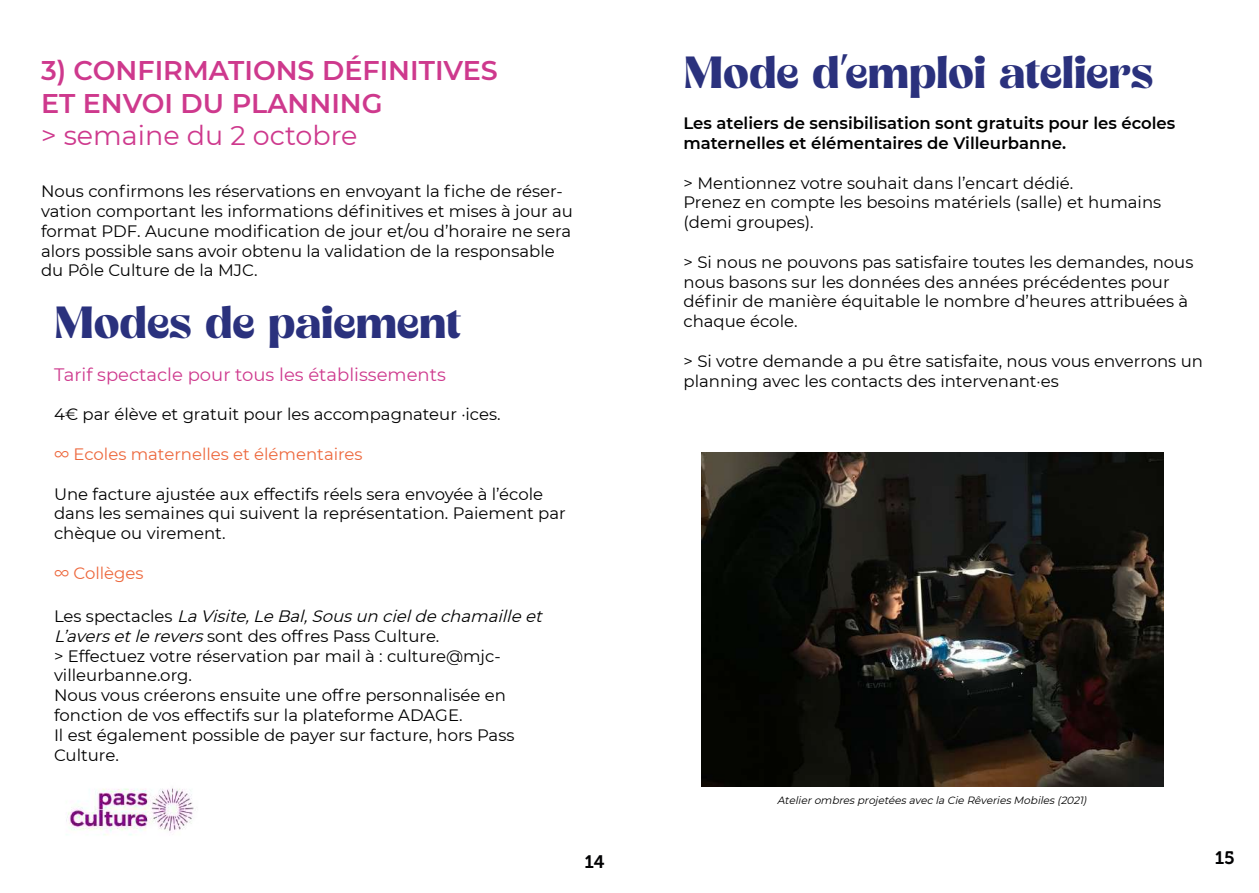
<style>
.page{position:relative;width:1259px;height:893px;background:#fff}
.page>*{position:absolute;margin:0;border:0;box-sizing:border-box;transform-origin:0 0}
.t1{font:45px "Bropella";color:#2a317d}
.t2{font:600 27px/32.4px "Montserrat";color:#ce398d}
.t3{font:27px "Montserrat";color:#ce398d}
.t4{font:18px "Montserrat";color:#ce398d}
.t5{font:18px "Museo 700";color:#020203}
.t6{font:16.5px/19.8px "Montserrat";color:#000}
.t7{font:600 16.5px/19.8px "Montserrat";color:#000}
.t8{font:16.5px "Montserrat";color:#ed683d}
.t9{font:italic 10.5px "Montserrat";color:#000}
.s1{font-style:italic}
</style>
<div class="page">
<img style="left:701px;top:452px;width:462px;height:335px">
<img style="left:66px;top:788px;width:128px;height:47px">
<h2 class="t2" style="left:41px;top:53px;width:458px">3) CONFIRMATIONS DÉFINITIVES<br>ET ENVOI DU PLANNING</h2>
<h2 class="t3" style="left:41px;top:117px;width:318px">&gt; semaine du 2 octobre</h2>
<p class="t6" style="left:41px;top:181px;width:533px">Nous confirmons les réservations en envoyant la fiche de réser&shy;vation comportant les informations définitives et mises à jour au format PDF. Aucune modification de jour et/ou d’horaire ne sera alors possible sans avoir obtenu la validation de la responsable du Pôle Culture de la MJC.</p>
<h1 class="t1" style="left:54px;top:296px;width:409px">Modes de paiement</h1>
<p class="t4" style="left:54px;top:362px;width:393px">Tarif spectacle pour tous les établissements</p>
<p class="t6" style="left:54px;top:404px;width:448px">4€ par élève et gratuit pour les accompagnateur ·ices.</p>
<p class="t8" style="left:54px;top:443px;width:310px">∞ Ecoles maternelles et élémentaires</p>
<p class="t6" style="left:54px;top:483px;width:513px">Une facture ajustée aux effectifs réels sera envoyée à l’école dans les semaines qui suivent la représentation. Paiement par chèque ou virement.</p>
<p class="t8" style="left:54px;top:562px;width:91px">∞ Collèges</p>
<p class="t6" style="left:54px;top:606px;width:494px">L e s s p e c t a c l e s <span class="s1">LaVisite,LeBal,Sousun cieldechamailleet L’aversetlerevers</span>sont des offres Pass Culture.<br>&gt; Effectuez votre réservation par mail à : culture@mjc&shy;villeurbanne.org.<br>Nous vous créerons ensuite une offre personnalisée en fonction de vos effectifs sur la plateforme ADAGE.<br>Il est également possible de payer sur facture, hors Pass Culture.</p>
<h1 class="t1" style="left:683px;top:46px;width:471px">Mode d’emploi ateliers</h1>
<p class="t7" style="left:683px;top:113px;width:493px">Les ateliers de sensibilisation sont gratuits pour les écoles maternelles et élémentaires de Villeurbanne.</p>
<p class="t6" style="left:683px;top:172px;width:479px">&gt; Mentionnez votre souhait dans l’encart dédié.<br>Prenez en compte les besoins matériels (salle) et humains (demi groupes).</p>
<p class="t6" style="left:683px;top:251px;width:511px">&gt; Si nous ne pouvons pas satisfaire toutes les demandes, nous nous basons sur les données des années précédentes pour définir de manière équitable le nombre d’heures attribuées à chaque école.</p>
<p class="t6" style="left:683px;top:350px;width:521px">&gt; Si votre demande a pu être satisfaite, nous vous enverrons un planning avec les contacts des intervenant·es</p>
<p class="t9" style="left:777px;top:793px;width:314px">Atelierombresprojetéesavec la Cie RêveriesMobiles(2021)</p>
<p class="t5" style="left:584px;top:852px;width:21px">14</p>
<p class="t5" style="left:1214px;top:848px;width:22px">15</p>
</div>
